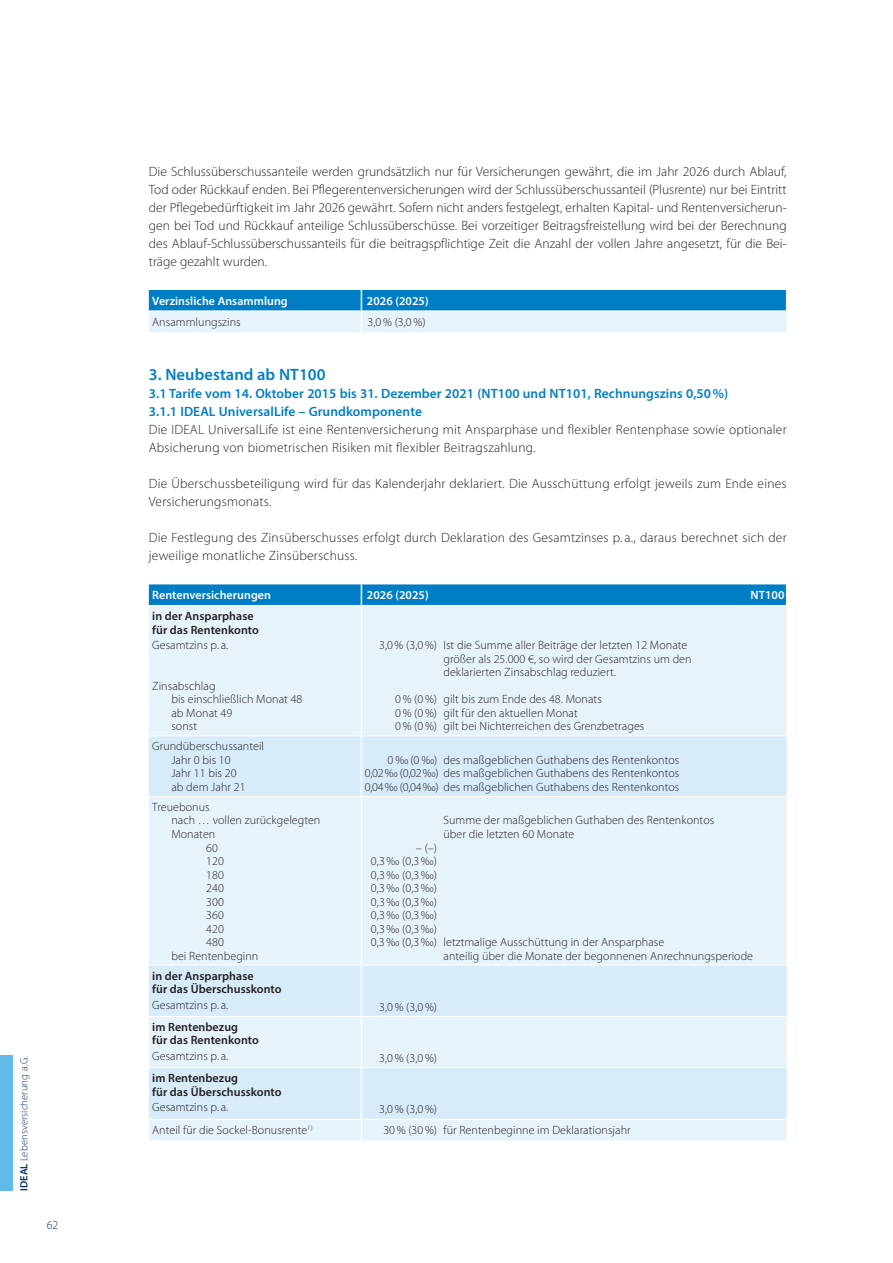
<style>
.page{position:relative;width:893px;height:1263px;background:#fff}
.page>*{position:absolute;margin:0;border:0;box-sizing:border-box;transform-origin:0 0}
._16_Fließtext_18{font:600 16.5px "Myriad Pro";letter-spacing:.005em;color:#007ec5}
._16_Fließtext_18-2{font:300 13.5px/18px "Myriad Pro";letter-spacing:.015em;color:#231f20}
._16_Head_4{font:600 13.5px "Myriad Pro";letter-spacing:.005em;color:#007ec5}
._16_Tabellenspalte_Tarife_Mitte_2{font:300 12px/13.5px "Myriad Pro";letter-spacing:.005em;color:#231f20}
.t1{font:600 12px/13.5px "Myriad Pro";letter-spacing:.005em;color:#231f20}
.t2{font:600 12px "Myriad Pro";letter-spacing:.005em;color:#fff}
.t3{font:300 12px "Myriad Pro";color:#00306d}
.t4{font:300 10.5px "Myriad Pro";letter-spacing:.015em;color:#00306d}
.s1{font-weight:600}
</style>
<div class="page">
<div style="left:0;top:1056px;width:13px;height:135px;background:#62bae9"></div>
<svg style="left:149px;top:290px;width:638px;height:42px;background:#78bae0"></svg>
<div style="left:149px;top:606px;width:638px;height:534px;background:#e7f3fb"></div>
<svg style="left:149px;top:737px;width:638px;height:382px;background:#e0eff9"></svg>
<hr style="left:361px;top:606px;width:1px;height:130px;background:#fff">
<hr style="left:361px;top:797px;width:1px;height:168px;background:#fff">
<hr style="left:361px;top:965px;width:1px;height:51px;background:#fff">
<hr style="left:361px;top:1016px;width:1px;height:51px;background:#fff">
<hr style="left:361px;top:1068px;width:1px;height:51px;background:#fff">
<svg style="left:361px;top:1120px;width:1px;height:20px"></svg>
<hr style="left:361px;top:736px;width:1px;height:60px;background:#fff">
<svg style="left:149px;top:584px;width:638px;height:21px;background:#0681c6"></svg>
<hr style="left:149px;top:736px;width:212px;height:1px;background:#fff">
<hr style="left:361px;top:736px;width:213px;height:1px;background:#fff">
<hr style="left:574px;top:736px;width:213px;height:1px;background:#fff">
<hr style="left:149px;top:796px;width:212px;height:1px;background:#fff">
<hr style="left:361px;top:796px;width:213px;height:1px;background:#fff">
<hr style="left:574px;top:796px;width:213px;height:1px;background:#fff">
<hr style="left:149px;top:965px;width:212px;height:1px;background:#fff">
<hr style="left:361px;top:965px;width:213px;height:1px;background:#fff">
<hr style="left:574px;top:965px;width:213px;height:1px;background:#fff">
<hr style="left:149px;top:1016px;width:212px;height:1px;background:#fff">
<hr style="left:361px;top:1016px;width:213px;height:1px;background:#fff">
<hr style="left:574px;top:1016px;width:213px;height:1px;background:#fff">
<hr style="left:149px;top:1067px;width:212px;height:1px;background:#fff">
<hr style="left:361px;top:1067px;width:213px;height:1px;background:#fff">
<hr style="left:574px;top:1067px;width:213px;height:1px;background:#fff">
<hr style="left:149px;top:1119px;width:212px;height:1px;background:#fff">
<hr style="left:361px;top:1119px;width:213px;height:1px;background:#fff">
<hr style="left:574px;top:1119px;width:213px;height:1px;background:#fff">
<p class="t4" style="left:18px;top:1191px;width:136px;rotate:-90deg"><span class="s1">IDEAL</span> Lebensversicherung a.G.</p>
<p class="t3" style="left:47px;top:1218px;width:13px">62</p>
<p class="_16_Fließtext_18-2" style="left:149px;top:162px;width:639px;text-align:justify">Die Schlussüberschussanteile werden grundsätzlich nur für Versicherungen gewährt, die im Jahr 2026 durch Ablauf, Tod oder Rückkauf enden. Bei Pflegerentenversicherungen wird der Schlussüberschussanteil (Plusrente) nur bei Eintritt der Pflegebedürftigkeit im Jahr 2026 gewährt. Sofern nicht anders festgelegt, erhalten Kapital- und Rentenversicherun&shy;gen bei Tod und Rückkauf anteilige Schlussüberschüsse. Bei vorzeitiger Beitragsfreistellung wird bei der Berechnung des Ablauf-Schlussüberschussanteils für die beitragspflichtige Zeit die Anzahl der vollen Jahre angesetzt, für die Bei&shy;träge gezahlt wurden.</p>
<p class="t2" style="left:152px;top:293px;width:137px">Verzinsliche Ansammlung</p>
<p class="t2" style="left:367px;top:293px;width:63px">2026 (2025)</p>
<p class="_16_Tabellenspalte_Tarife_Mitte_2" style="left:152px;top:315px;width:90px">Ansammlungszins</p>
<p class="_16_Tabellenspalte_Tarife_Mitte_2" style="left:368px;top:315px;width:59px">3,0% (3,0%)</p>
<p class="_16_Fließtext_18" style="left:149px;top:364px;width:178px">3. Neubestand ab NT100</p>
<p class="_16_Head_4" style="left:149px;top:385px;width:581px">3.1 Tarife vom 14. Oktober 2015 bis 31. Dezember 2021 (NT100 und NT101, Rechnungszins 0,50%)</p>
<p class="_16_Head_4" style="left:149px;top:403px;width:275px">3.1.1 IDEAL UniversalLife – Grundkomponente</p>
<p class="_16_Fließtext_18-2" style="left:149px;top:421px;width:639px">Die IDEAL UniversalLife ist eine Rentenversicherung mit Ansparphase und flexibler Rentenphase sowie optionaler<br>Absicherung von biometrischen Risiken mit flexibler Beitragszahlung.</p>
<p class="_16_Fließtext_18-2" style="left:149px;top:475px;width:639px">Die Überschussbeteiligung wird für das Kalenderjahr deklariert. Die Ausschüttung erfolgt jeweils zum Ende eines<br>Versicherungsmonats.</p>
<p class="_16_Fließtext_18-2" style="left:149px;top:529px;width:639px">Die Festlegung des Zinsüberschusses erfolgt durch Deklaration des Gesamtzinses p. a., daraus berechnet sich der jeweilige monatliche Zinsüberschuss.</p>
<p class="t2" style="left:152px;top:587px;width:120px">Rentenversicherungen</p>
<p class="t2" style="left:367px;top:587px;width:63px">2026 (2025)</p>
<p class="t2" style="left:751px;top:587px;width:35px">NT100</p>
<p class="t1" style="left:152px;top:609px;width:108px">in der Ansparphase für das Rentenkonto</p>
<p class="_16_Tabellenspalte_Tarife_Mitte_2" style="left:152px;top:638px;width:78px">Gesamtzins p. a.</p>
<p class="_16_Tabellenspalte_Tarife_Mitte_2" style="left:152px;top:679px;width:65px">Zinsabschlag</p>
<p class="_16_Tabellenspalte_Tarife_Mitte_2" style="left:171px;top:692px;width:133px">bis einschließlich Monat 48</p>
<p class="_16_Tabellenspalte_Tarife_Mitte_2" style="left:171px;top:706px;width:63px">ab Monat 49</p>
<p class="_16_Tabellenspalte_Tarife_Mitte_2" style="left:171px;top:719px;width:27px">sonst</p>
<p class="_16_Tabellenspalte_Tarife_Mitte_2" style="left:443px;top:638px;width:250px;text-indent:-64px">3,0% (3,0%) Ist die Summe aller Beiträge der letzten 12 Monate größer als 25.000 €, so wird der Gesamtzins um den deklarierten Zinsabschlag reduziert.</p>
<p class="_16_Tabellenspalte_Tarife_Mitte_2" style="left:395px;top:692px;width:208px">0% (0%) gilt bis zum Ende des 48. Monats</p>
<p class="_16_Tabellenspalte_Tarife_Mitte_2" style="left:395px;top:706px;width:184px">0% (0%) gilt für den aktuellen Monat</p>
<p class="_16_Tabellenspalte_Tarife_Mitte_2" style="left:395px;top:719px;width:251px">0% (0%) gilt bei Nichterreichen des Grenzbetrages</p>
<p class="_16_Tabellenspalte_Tarife_Mitte_2" style="left:152px;top:739px;width:113px">Grundüberschussanteil</p>
<p class="_16_Tabellenspalte_Tarife_Mitte_2" style="left:171px;top:753px;width:61px">Jahr 0 bis 10</p>
<p class="_16_Tabellenspalte_Tarife_Mitte_2" style="left:171px;top:766px;width:67px">Jahr 11 bis 20</p>
<p class="_16_Tabellenspalte_Tarife_Mitte_2" style="left:171px;top:780px;width:76px">ab dem Jahr 21</p>
<p class="_16_Tabellenspalte_Tarife_Mitte_2" style="left:152px;top:800px;width:59px">Treuebonus</p>
<p class="_16_Tabellenspalte_Tarife_Mitte_2" style="left:171px;top:814px;width:151px">nach … vollen zurückgelegten<br>Monaten</p>
<p class="_16_Tabellenspalte_Tarife_Mitte_2" style="left:206px;top:841px;width:13px">60</p>
<p class="_16_Tabellenspalte_Tarife_Mitte_2" style="left:206px;top:854px;width:19px">120</p>
<p class="_16_Tabellenspalte_Tarife_Mitte_2" style="left:206px;top:868px;width:19px">180</p>
<p class="_16_Tabellenspalte_Tarife_Mitte_2" style="left:206px;top:881px;width:19px">240</p>
<p class="_16_Tabellenspalte_Tarife_Mitte_2" style="left:206px;top:895px;width:19px">300</p>
<p class="_16_Tabellenspalte_Tarife_Mitte_2" style="left:206px;top:908px;width:19px">360</p>
<p class="_16_Tabellenspalte_Tarife_Mitte_2" style="left:206px;top:922px;width:19px">420</p>
<p class="_16_Tabellenspalte_Tarife_Mitte_2" style="left:206px;top:935px;width:19px">480</p>
<p class="_16_Tabellenspalte_Tarife_Mitte_2" style="left:171px;top:949px;width:88px">bei Rentenbeginn</p>
<p class="_16_Tabellenspalte_Tarife_Mitte_2" style="left:387px;top:753px;width:293px">0 ‰ (0 ‰) des maßgeblichen Guthabens des Rentenkontos</p>
<p class="_16_Tabellenspalte_Tarife_Mitte_2" style="left:365px;top:766px;width:316px">0,02‰ (0,02‰) des maßgeblichen Guthabens des Rentenkontos</p>
<p class="_16_Tabellenspalte_Tarife_Mitte_2" style="left:365px;top:780px;width:316px">0,04‰ (0,04‰) des maßgeblichen Guthabens des Rentenkontos</p>
<p class="_16_Tabellenspalte_Tarife_Mitte_2" style="left:443px;top:814px;width:272px">Summe der maßgeblichen Guthaben des Rentenkontos über die letzten 60 Monate</p>
<p class="_16_Tabellenspalte_Tarife_Mitte_2" style="left:416px;top:841px;width:23px">– (–)</p>
<p class="_16_Tabellenspalte_Tarife_Mitte_2" style="left:371px;top:854px;width:68px">0,3‰ (0,3‰)</p>
<p class="_16_Tabellenspalte_Tarife_Mitte_2" style="left:371px;top:868px;width:68px">0,3‰ (0,3‰)</p>
<p class="_16_Tabellenspalte_Tarife_Mitte_2" style="left:371px;top:881px;width:68px">0,3‰ (0,3‰)</p>
<p class="_16_Tabellenspalte_Tarife_Mitte_2" style="left:371px;top:895px;width:68px">0,3‰ (0,3‰)</p>
<p class="_16_Tabellenspalte_Tarife_Mitte_2" style="left:371px;top:908px;width:68px">0,3‰ (0,3‰)</p>
<p class="_16_Tabellenspalte_Tarife_Mitte_2" style="left:371px;top:922px;width:68px">0,3‰ (0,3‰)</p>
<p class="_16_Tabellenspalte_Tarife_Mitte_2" style="left:443px;top:935px;width:311px;text-indent:-73px">0,3‰ (0,3‰) letztmalige Ausschüttung in der Ansparphase<br>anteilig über die Monate der begonnenen Anrechnungsperiode</p>
<p class="t1" style="left:152px;top:968px;width:131px">in der Ansparphase<br>für das Überschusskonto</p>
<p class="_16_Tabellenspalte_Tarife_Mitte_2" style="left:152px;top:998px;width:78px">Gesamtzins p. a.</p>
<p class="_16_Tabellenspalte_Tarife_Mitte_2" style="left:379px;top:1000px;width:59px">3,0% (3,0%)</p>
<p class="t1" style="left:152px;top:1020px;width:108px">im Rentenbezug<br>für das Rentenkonto</p>
<p class="_16_Tabellenspalte_Tarife_Mitte_2" style="left:152px;top:1049px;width:78px">Gesamtzins p. a.</p>
<p class="_16_Tabellenspalte_Tarife_Mitte_2" style="left:379px;top:1051px;width:59px">3,0% (3,0%)</p>
<p class="t1" style="left:152px;top:1071px;width:131px">im Rentenbezug<br>für das Überschusskonto</p>
<p class="_16_Tabellenspalte_Tarife_Mitte_2" style="left:152px;top:1100px;width:78px">Gesamtzins p. a.</p>
<p class="_16_Tabellenspalte_Tarife_Mitte_2" style="left:379px;top:1102px;width:59px">3,0% (3,0%)</p>
<p class="_16_Tabellenspalte_Tarife_Mitte_2" style="left:152px;top:1123px;width:162px">Anteil für die Sockel-Bonusrente<sup>1)</sup></p>
<p class="_16_Tabellenspalte_Tarife_Mitte_2" style="left:383px;top:1123px;width:249px">30% (30%) für Rentenbeginne im Deklarationsjahr</p>
</div>
